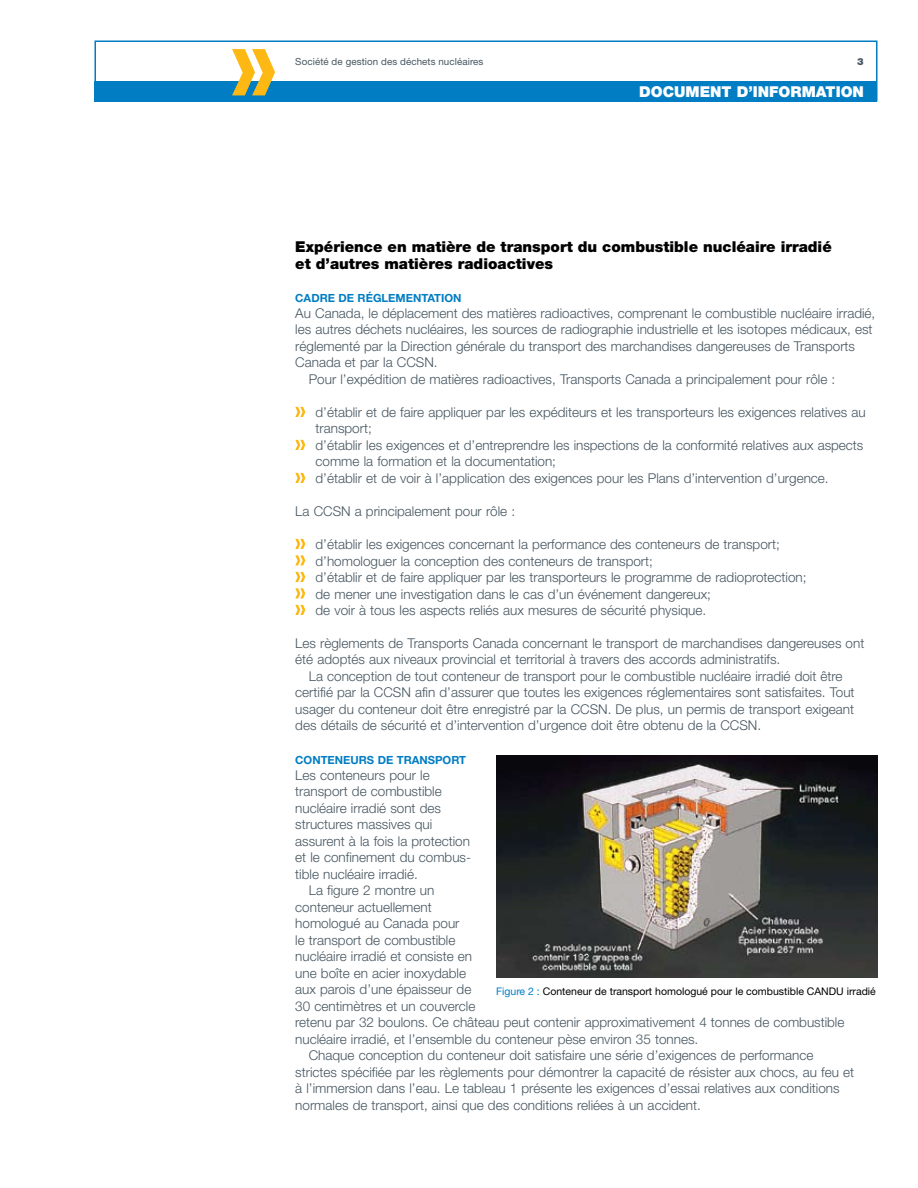
<style>
.page{position:relative;width:918px;height:1188px;background:#fff}
.page>*{position:absolute;margin:0;border:0;box-sizing:border-box;transform-origin:0 0}
.t1{font:900 15px/16.5px "Helvetica Neue";color:#000}
.t2{font:900 15px "Helvetica Neue";color:#fff}
.t3{font:300 13.5px/16.5px "Helvetica Neue";color:#465560}
.t4{font:700 11.25px "Helvetica Neue";color:#007dc3}
.t5{font:10.5px "Helvetica Neue";color:#000}
.t6{font:9.75px "Helvetica Neue";letter-spacing:.01em;color:#465560}
.t7{font:900 9.75px "Helvetica Neue";color:#465560}
.s1{color:#007dc3}
</style>
<div class="page">
<div style="left:94px;top:40px;width:784px;height:61px;border:2px solid #007dc3"></div>
<div style="left:94px;top:81px;width:784px;height:20px;background:#007dc3"></div>
<svg style="left:232px;top:49px;width:43px;height:46px"></svg>
<svg style="left:295px;top:407px;width:10px;height:10px"></svg>
<svg style="left:295px;top:440px;width:10px;height:10px"></svg>
<svg style="left:295px;top:473px;width:10px;height:10px"></svg>
<svg style="left:295px;top:539px;width:10px;height:10px"></svg>
<svg style="left:295px;top:555px;width:10px;height:10px"></svg>
<svg style="left:295px;top:572px;width:10px;height:10px"></svg>
<svg style="left:295px;top:588px;width:10px;height:10px"></svg>
<svg style="left:295px;top:605px;width:10px;height:10px"></svg>
<img style="left:496px;top:755px;width:382px;height:223px">
<p class="t6" style="left:295px;top:56px;width:190px">Société de gestion des déchets nucléaires</p>
<p class="t7" style="left:857px;top:56px;width:8px">3</p>
<p class="t2" style="left:639px;top:83px;width:226px">DOCUMENT D’INFORMATION</p>
<p class="t1" style="left:295px;top:238px;width:538px">Expérience en matière de transport du combustible nucléaire irradié et d’autres matières radioactives</p>
<p class="t4" style="left:295px;top:291px;width:168px">CADRE DE RÉGLEMENTATION</p>
<p class="t3" style="left:295px;top:305px;width:582px">Au Canada, le déplacement des matières radioactives, comprenant le combustible nucléaire irradié,</p>
<p class="t3" style="left:295px;top:321px;width:579px">les autres déchets nucléaires, les sources de radiographie industrielle et les isotopes médicaux, est</p>
<p class="t3" style="left:295px;top:338px;width:561px">réglementé par la Direction générale du transport des marchandises dangereuses de Transports</p>
<p class="t3" style="left:295px;top:354px;width:144px">Canada et par la CCSN.</p>
<p class="t3" style="left:309px;top:371px;width:528px">Pour l’expédition de matières radioactives, Transports Canada a principalement pour rôle :</p>
<p class="t3" style="left:316px;top:404px;width:552px">d’établir et de faire appliquer par les expéditeurs et les transporteurs les exigences relatives au transport;<br>d’établir les exigences et d’entreprendre les inspections de la conformité relatives aux aspects comme la formation et la documentation;<br>d’établir et de voir à l’application des exigences pour les Plans d’intervention d’urgence.</p>
<p class="t3" style="left:295px;top:503px;width:221px">La CCSN a principalement pour rôle :</p>
<p class="t3" style="left:316px;top:536px;width:493px">d’établir les exigences concernant la performance des conteneurs de transport; d’homologuer la conception des conteneurs de transport;<br>d’établir et de faire appliquer par les transporteurs le programme de radioprotection; de mener une investigation dans le cas d’un événement dangereux;<br>de voir à tous les aspects reliés aux mesures de sécurité physique.</p>
<p class="t3" style="left:295px;top:635px;width:571px">Les règlements de Transports Canada concernant le transport de marchandises dangereuses ont</p>
<p class="t3" style="left:295px;top:651px;width:487px">été adoptés aux niveaux provincial et territorial à travers des accords administratifs.</p>
<p class="t3" style="left:309px;top:668px;width:535px">La conception de tout conteneur de transport pour le combustible nucléaire irradié doit être</p>
<p class="t3" style="left:295px;top:684px;width:561px">certifié par la CCSN afin d’assurer que toutes les exigences réglementaires sont satisfaites. Tout</p>
<p class="t3" style="left:295px;top:701px;width:560px">usager du conteneur doit être enregistré par la CCSN. De plus, un permis de transport exigeant</p>
<p class="t3" style="left:295px;top:717px;width:467px">des détails de sécurité et d’intervention d’urgence doit être obtenu de la CCSN.</p>
<p class="t4" style="left:295px;top:753px;width:172px">CONTENEURS DE TRANSPORT</p>
<p class="t3" style="left:295px;top:767px;width:136px">Les conteneurs pour le</p>
<p class="t3" style="left:295px;top:783px;width:148px">transport de combustible</p>
<p class="t3" style="left:295px;top:800px;width:147px">nucléaire irradié sont des</p>
<p class="t3" style="left:295px;top:816px;width:138px">structures massives qui</p>
<p class="t3" style="left:295px;top:833px;width:176px">assurent à la fois la protection</p>
<p class="t3" style="left:295px;top:849px;width:177px">et le confinement du combus-</p>
<p class="t3" style="left:295px;top:866px;width:124px">tible nucléaire irradié.</p>
<p class="t3" style="left:309px;top:882px;width:127px">La figure 2 montre un</p>
<p class="t3" style="left:295px;top:899px;width:138px">conteneur actuellement</p>
<p class="t3" style="left:295px;top:915px;width:166px">homologué au Canada pour</p>
<p class="t3" style="left:295px;top:932px;width:162px">le transport de combustible</p>
<p class="t3" style="left:295px;top:948px;width:178px">nucléaire irradié et consiste en</p>
<p class="t3" style="left:295px;top:965px;width:172px">une boîte en acier inoxydable</p>
<p class="t3" style="left:295px;top:981px;width:178px">aux parois d’une épaisseur de</p>
<p class="t3" style="left:295px;top:998px;width:182px">30 centimètres et un couvercle</p>
<p class="t3" style="left:295px;top:1014px;width:551px">retenu par 32 boulons. Ce château peut contenir approximativement 4 tonnes de combustible</p>
<p class="t3" style="left:295px;top:1031px;width:405px">nucléaire irradié, et l’ensemble du conteneur pèse environ 35 tonnes.</p>
<p class="t3" style="left:309px;top:1047px;width:506px">Chaque conception du conteneur doit satisfaire une série d’exigences de performance</p>
<p class="t3" style="left:295px;top:1064px;width:560px">strictes spécifiée par les règlements pour démontrer la capacité de résister aux chocs, au feu et</p>
<p class="t3" style="left:295px;top:1080px;width:546px">à l’immersion dans l’eau. Le tableau 1 présente les exigences d’essai relatives aux conditions</p>
<p class="t3" style="left:295px;top:1097px;width:407px">normales de transport, ainsi que des conditions reliées à un accident.</p>
<p class="t5" style="left:496px;top:985px;width:381px"><span class="s1">Figure 2 :</span> Conteneur de transport homologué pour le combustible CANDU irradié</p>
</div>
